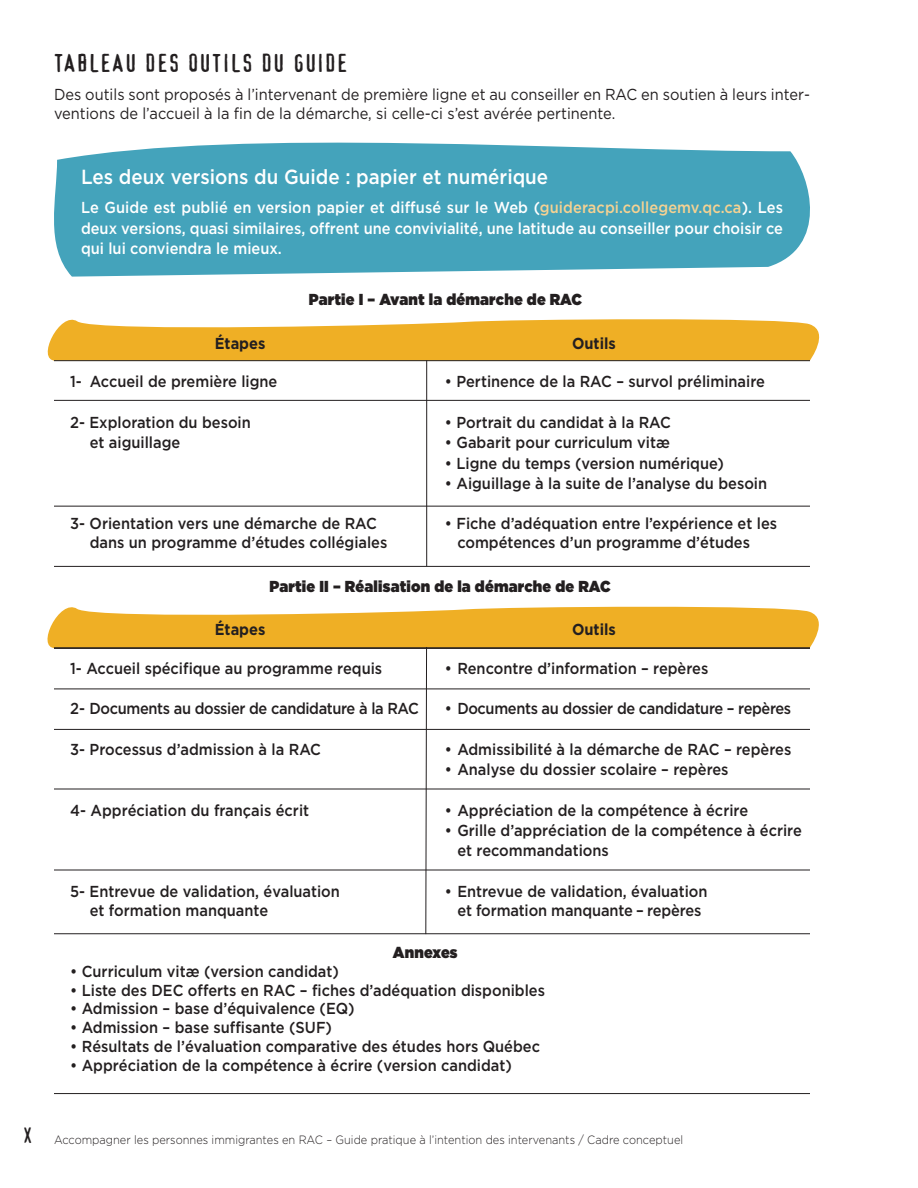
<style>
.page{position:relative;width:918px;height:1188px;background:#fff}
.page>*{position:absolute;margin:0;border:0;box-sizing:border-box;transform-origin:0 0}
.t1{font:22.5px "Device";letter-spacing:.1em;color:#231f20;scale:1.1 1}
.t2{font:500 20.4px "Gotham";color:#fff;scale:.92 1}
.t3{font:19.5px "Device";color:#231f20}
.t4{font:500 15.9px/20.4px "Gotham";color:#231f20;scale:.92 1}
.t5{font:500 15.9px/20.4px "Gotham";color:#fff;text-align:justify;scale:.92 1}
.t6{font:15.9px/18.9px "Gotham";color:#231f20;scale:.92 1}
.t7{font:500 15.9px "Gotham";letter-spacing:-.025em;color:#231f20;scale:.92 1}
.t8{font:900 15.9px "Gotham";letter-spacing:.015em;color:#231f20;scale:.92 1}
.t9{font:700 15.9px "Gotham";color:#231f20;scale:.92 1}
.t10{font:300 12px "Gotham";color:#231f20;scale:.92 1}
.s1{color:#f6d292}
</style>
<div class="page">
<svg style="left:47px;top:319px;width:773px;height:42px;background:#f0b73c"></svg>
<svg style="left:54px;top:142px;width:756px;height:135px;background:#55abc1"></svg>
<hr style="left:54px;top:360px;width:756px;height:1px;background:#231f20">
<hr style="left:54px;top:400px;width:756px;height:1px;background:#231f20">
<hr style="left:54px;top:506px;width:756px;height:1px;background:#231f20">
<hr style="left:426px;top:360px;width:1px;height:206px;background:#231f20">
<hr style="left:54px;top:566px;width:756px;height:1px;background:#231f20">
<svg style="left:47px;top:606px;width:772px;height:329px"></svg>
<hr style="left:54px;top:1093px;width:756px;height:1px;background:#231f20">
<p class="t3" style="left:23px;top:1125px;width:10px">X</p>
<h1 class="t1" style="left:54px;top:51px;width:267px">TABLEAU DES OUTILS DU GUIDE</h1>
<p class="t6" style="left:54px;top:86px;width:823px">Des outils sont proposés à l’intervenant de première ligne et au conseiller en RAC en soutien à leurs inter&shy;ventions de l’accueil à la fin de la démarche, si celle-ci s’est avérée pertinente.</p>
<p class="t2" style="left:81px;top:165px;width:509px">Les deux versions du Guide : papier et numérique</p>
<p class="t5" style="left:81px;top:198px;width:765px">Le Guide est publié en version papier et diffusé sur le Web (<span class="s1">guideracpi.collegemv.qc.ca</span>). Les deux versions, quasi similaires, offrent une convivialité, une latitude au conseiller pour choisir ce qui lui conviendra le mieux.</p>
<p class="t8" style="left:309px;top:291px;width:298px">Partie I – Avant la démarche de RAC</p>
<p class="t9" style="left:215px;top:334px;width:57px">Étapes</p>
<p class="t9" style="left:572px;top:334px;width:49px">Outils</p>
<p class="t4" style="left:70px;top:372px;width:227px">1- Accueil de première ligne</p>
<p class="t4" style="left:445px;top:372px;width:349px">• Pertinence de la RAC – survol préliminaire</p>
<p class="t4" style="left:70px;top:412px;width:198px">2- Exploration du besoin</p>
<p class="t4" style="left:445px;top:412px;width:247px">• Portrait du candidat à la RAC</p>
<p class="t4" style="left:90px;top:432px;width:100px">et aiguillage</p>
<p class="t4" style="left:445px;top:432px;width:246px">• Gabarit pour curriculum vitæ</p>
<p class="t4" style="left:445px;top:453px;width:305px">• Ligne du temps (version numérique)</p>
<p class="t4" style="left:445px;top:473px;width:352px">• Aiguillage à la suite de l’analyse du besoin</p>
<p class="t4" style="left:70px;top:514px;width:335px">3- Orientation vers une démarche de RAC</p>
<p class="t4" style="left:445px;top:514px;width:363px">• Fiche d’adéquation entre l’expérience et les</p>
<p class="t4" style="left:90px;top:533px;width:325px">dans un programme d’études collégiales</p>
<p class="t4" style="left:457px;top:533px;width:320px">compétences d’un programme d’études</p>
<p class="t8" style="left:270px;top:577px;width:372px">Partie II – Réalisation de la démarche de RAC</p>
<p class="t9" style="left:215px;top:621px;width:57px">Étapes</p>
<p class="t9" style="left:572px;top:621px;width:49px">Outils</p>
<p class="t4" style="left:70px;top:658px;width:341px">1- Accueil spécifique au programme requis</p>
<p class="t4" style="left:445px;top:658px;width:288px">• Rencontre d’information – repères</p>
<p class="t7" style="left:70px;top:699px;width:381px">2- Documents au dossier de candidature à la RAC</p>
<p class="t7" style="left:445px;top:699px;width:378px">• Documents au dossier de candidature – repères</p>
<p class="t4" style="left:70px;top:739px;width:274px">3- Processus d’admission à la RAC</p>
<p class="t4" style="left:445px;top:739px;width:378px">• Admissibilité à la démarche de RAC – repères</p>
<p class="t4" style="left:445px;top:759px;width:310px">• Analyse du dossier scolaire – repères</p>
<p class="t4" style="left:70px;top:800px;width:261px">4- Appréciation du français écrit</p>
<p class="t4" style="left:445px;top:800px;width:331px">• Appréciation de la compétence à écrire</p>
<p class="t4" style="left:457px;top:820px;width:376px;text-indent:-12px">• Grille d’appréciation de la compétence à écrire et recommandations</p>
<p class="t4" style="left:70px;top:881px;width:295px">5- Entrevue de validation, évaluation</p>
<p class="t4" style="left:445px;top:881px;width:287px">• Entrevue de validation, évaluation</p>
<p class="t4" style="left:90px;top:900px;width:196px">et formation manquante</p>
<p class="t4" style="left:457px;top:900px;width:267px">et formation manquante – repères</p>
<p class="t8" style="left:393px;top:943px;width:72px">Annexes</p>
<p class="t4" style="left:70px;top:961px;width:294px">• Curriculum vitæ (version candidat)</p>
<p class="t4" style="left:70px;top:980px;width:518px">• Liste des DEC offerts en RAC – fiches d’adéquation disponibles</p>
<p class="t4" style="left:70px;top:999px;width:311px">• Admission – base d’équivalence (EQ)</p>
<p class="t4" style="left:70px;top:1018px;width:286px">• Admission – base suffisante (SUF)</p>
<p class="t4" style="left:70px;top:1037px;width:512px">• Résultats de l’évaluation comparative des études hors Québec</p>
<p class="t4" style="left:70px;top:1055px;width:482px">• Appréciation de la compétence à écrire (version candidat)</p>
<p class="t10" style="left:54px;top:1132px;width:685px">Accompagner les personnes immigrantes en RAC – Guide pratique à l’intention des intervenants / Cadre conceptuel</p>
</div>
